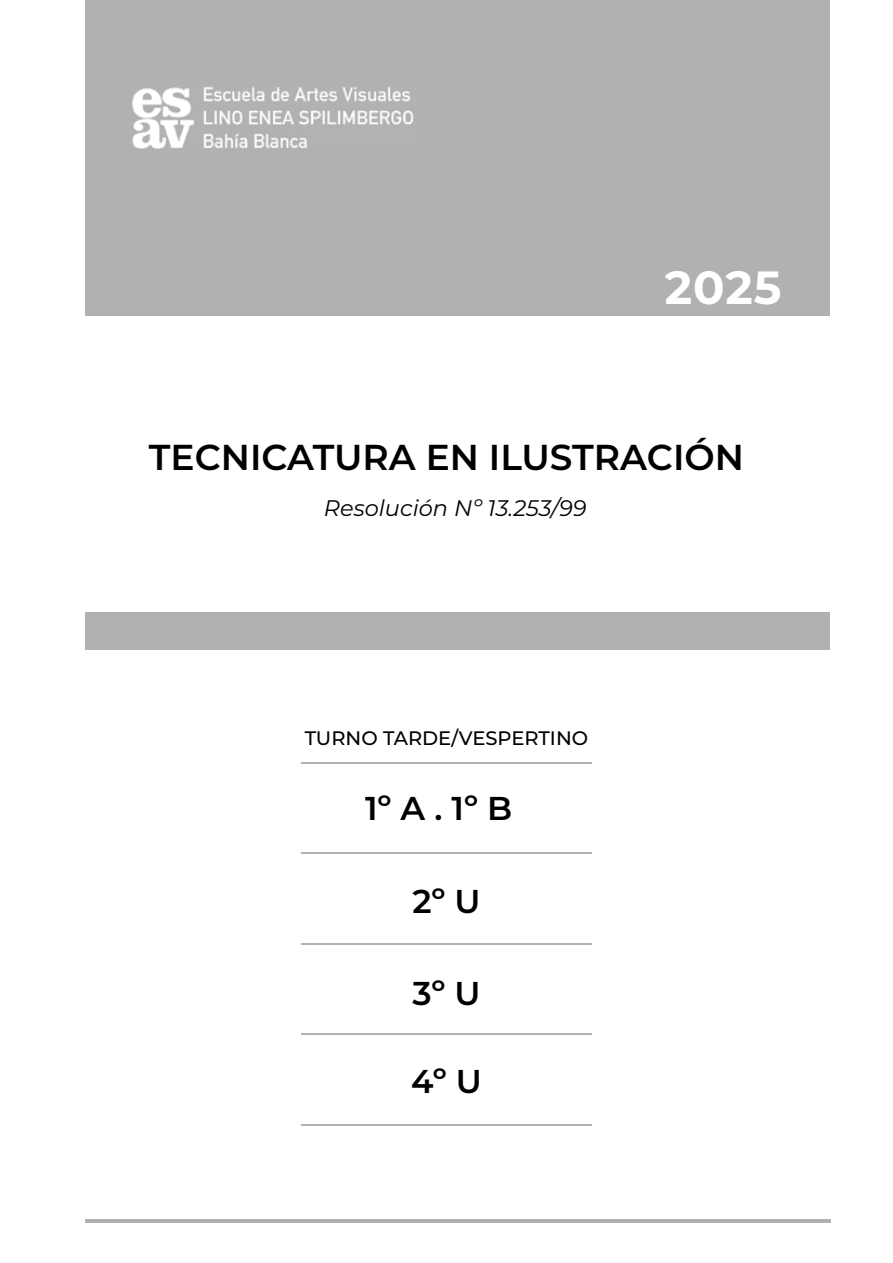
<style>
.page{position:relative;width:893px;height:1263px;background:#fff}
.page>*{position:absolute;margin:0;border:0;box-sizing:border-box;transform-origin:0 0}
.t1{font:700 46.5px "Montserrat Alternates";color:#fff}
.t2{font:600 36px "Montserrat";color:#000}
.t3{font:600 33px "Montserrat";color:#000}
.t4{font:italic 22.5px "Montserrat";color:#000}
.t5{font:500 19.5px "Montserrat";color:#000}
</style>
<div class="page">
<div style="left:85px;top:613px;width:744px;height:37px;background:#b2b1b1"></div>
<hr style="left:85px;top:1219px;width:746px;height:3px;background:#b2b1b1">
<div style="left:85px;top:0;width:744px;height:316px;background:#b2b1b1"></div>
<img style="left:132px;top:87px;width:282px;height:62px">
<hr style="left:301px;top:762px;width:291px;height:1px;background:#b2b1b1">
<hr style="left:301px;top:852px;width:291px;height:2px;background:#b2b1b1">
<hr style="left:301px;top:943px;width:291px;height:1px;background:#b2b1b1">
<hr style="left:301px;top:1033px;width:291px;height:2px;background:#b2b1b1">
<hr style="left:301px;top:1124px;width:291px;height:2px;background:#b2b1b1">
<p class="t1" style="left:665px;top:254px;width:118px">2025</p>
<p class="t2" style="left:149px;top:432px;width:596px">TECNICATURA EN ILUSTRACIÓN</p>
<p class="t4" style="left:324px;top:493px;width:264px">Resolución Nº 13.253/99</p>
<p class="t5" style="left:305px;top:724px;width:285px">TURNO TARDE/VESPERTINO</p>
<p class="t3" style="left:365px;top:785px;width:149px">1º A . 1º B</p>
<p class="t3" style="left:412px;top:877px;width:70px">2º U</p>
<p class="t3" style="left:412px;top:970px;width:70px">3º U</p>
<p class="t3" style="left:411px;top:1058px;width:72px">4º U</p>
</div>
